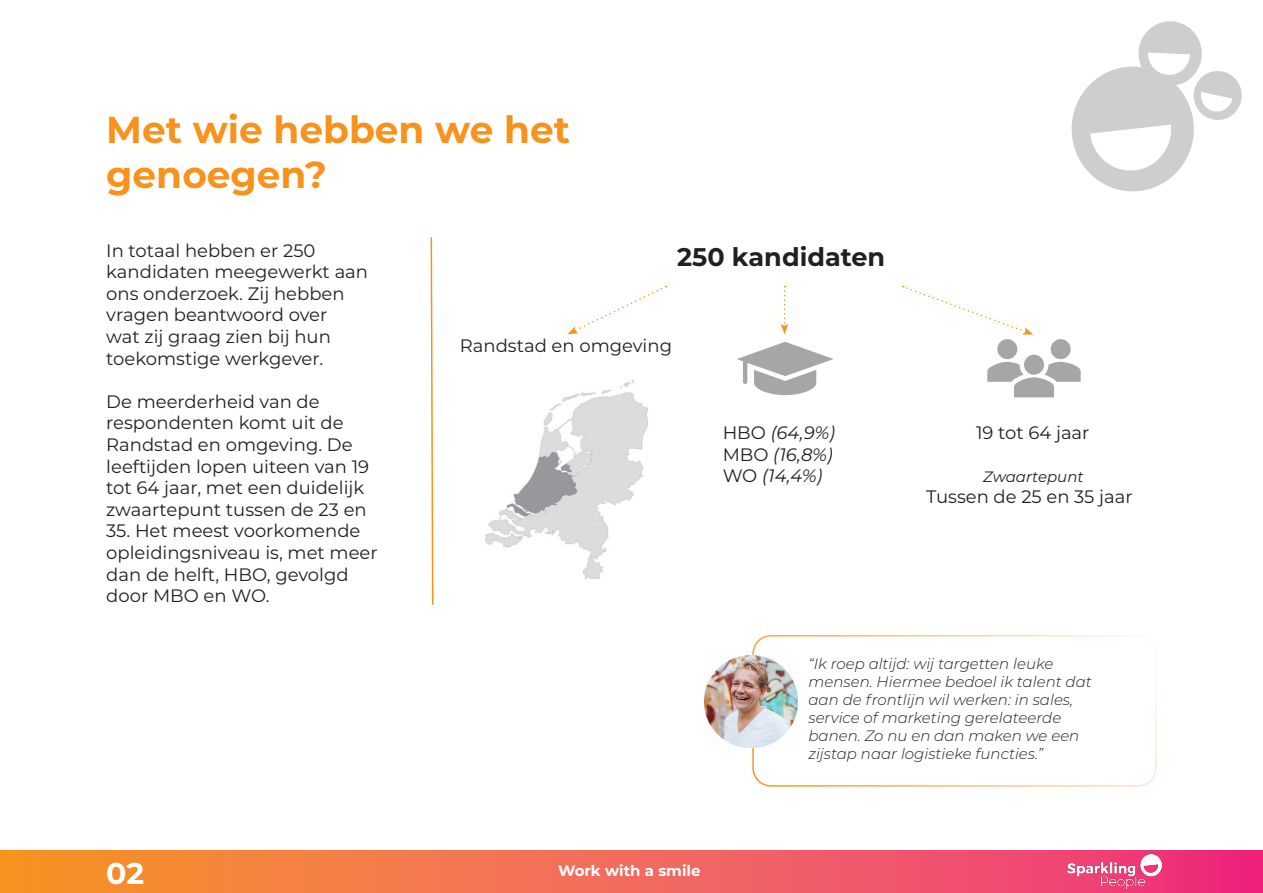
<style>
.page{position:relative;width:1263px;height:893px;background:#fff}
.page>*{position:absolute;margin:0;border:0;box-sizing:border-box;transform-origin:0 0}
.t1{font:700 37.5px/45px "Montserrat";color:#f7931d}
.t2{font:700 30px "Montserrat";color:#fff}
.t3{font:700 25.5px "Montserrat";color:#231f20}
.t4{font:18px/21.6px "Montserrat";color:#231f20}
.t5{font:italic 18px "Montserrat";color:#231f20}
.t6{font:italic 300 15px/18px "Montserrat";color:#231f20}
.t7{font:700 15px "Montserrat";color:#fff}
.t8{font:italic 15px "Montserrat";color:#231f20}
.s1{font-style:normal}
</style>
<div class="page">
<svg style="left:0;top:850px;width:1263px;height:43px;background:#f26956"></svg>
<img style="left:1067px;top:855px;width:94px;height:34px">
<svg style="left:430px;top:237px;width:4px;height:368px"></svg>
<svg style="left:1071px;top:21px;width:171px;height:170px"></svg>
<div style="left:752px;top:635px;width:405px;height:152px;border:2px solid #fff;border-radius:18px"></div>
<img style="left:705px;top:655px;width:92px;height:93px">
<img style="left:485px;top:380px;width:163px;height:198px">
<svg style="left:737px;top:342px;width:97px;height:53px"></svg>
<div style="left:997px;top:339px;width:20px;height:20px;background:#a6a6a6;border-radius:50%"></div>
<div style="left:1051px;top:339px;width:20px;height:20px;background:#a6a6a6;border-radius:50%"></div>
<div style="left:1024px;top:355px;width:20px;height:20px;background:#a6a6a6;border-radius:50%"></div>
<svg style="left:987px;top:362px;width:94px;height:35px"></svg>
<svg style="left:568px;top:286px;width:98px;height:48px"></svg>
<svg style="left:781px;top:286px;width:7px;height:48px"></svg>
<svg style="left:903px;top:286px;width:130px;height:49px"></svg>
<p class="t1" style="left:106px;top:105px;width:465px">Met wie hebben we het genoegen?</p>
<p class="t4" style="left:106px;top:239px;width:263px">In totaal hebben er 250 kandidaten meegewerkt aan ons onderzoek. Zij hebben vragen beantwoord over<br>wat zij graag zien bij hun toekomstige werkgever.</p>
<p class="t4" style="left:106px;top:390px;width:264px">De meerderheid van de respondenten komt uit de<br>Randstad en omgeving. De leeftijden lopen uiteen van 19 tot 64 jaar, met een duidelijk zwaartepunt tussen de 23 en</p>
<p class="t4" style="left:106px;top:519px;width:273px">35. Het meest voorkomende opleidingsniveau is, met meer dan de helft, HBO, gevolgd door MBO en WO.</p>
<p class="t3" style="left:677px;top:238px;width:209px">250 kandidaten</p>
<p class="t4" style="left:460px;top:334px;width:214px">Randstad en omgeving</p>
<p class="t5" style="left:723px;top:420px;width:114px"><span class="s1">HBO</span> (64,9%)</p>
<p class="t5" style="left:723px;top:442px;width:112px"><span class="s1">MBO</span> (16,8%)</p>
<p class="t5" style="left:723px;top:463px;width:101px"><span class="s1">WO</span> (14,4%)</p>
<p class="t4" style="left:976px;top:421px;width:115px">19 tot 64 jaar</p>
<p class="t8" style="left:983px;top:467px;width:102px">Zwaartepunt</p>
<p class="t4" style="left:926px;top:485px;width:208px">Tussen de 25 en 35 jaar</p>
<p class="t2" style="left:106px;top:851px;width:39px">02</p>
<p class="t7" style="left:558px;top:860px;width:144px">Work with a smile</p>
<p class="t6" style="left:808px;top:654px;width:285px">“Ik roep altijd: wij targetten leuke mensen. Hiermee bedoel ik talent dat aan de frontlijn wil werken: in sales, service of marketing gerelateerde banen. Zo nu en dan maken we een zijstap naar logistieke functies.”</p>
</div>
